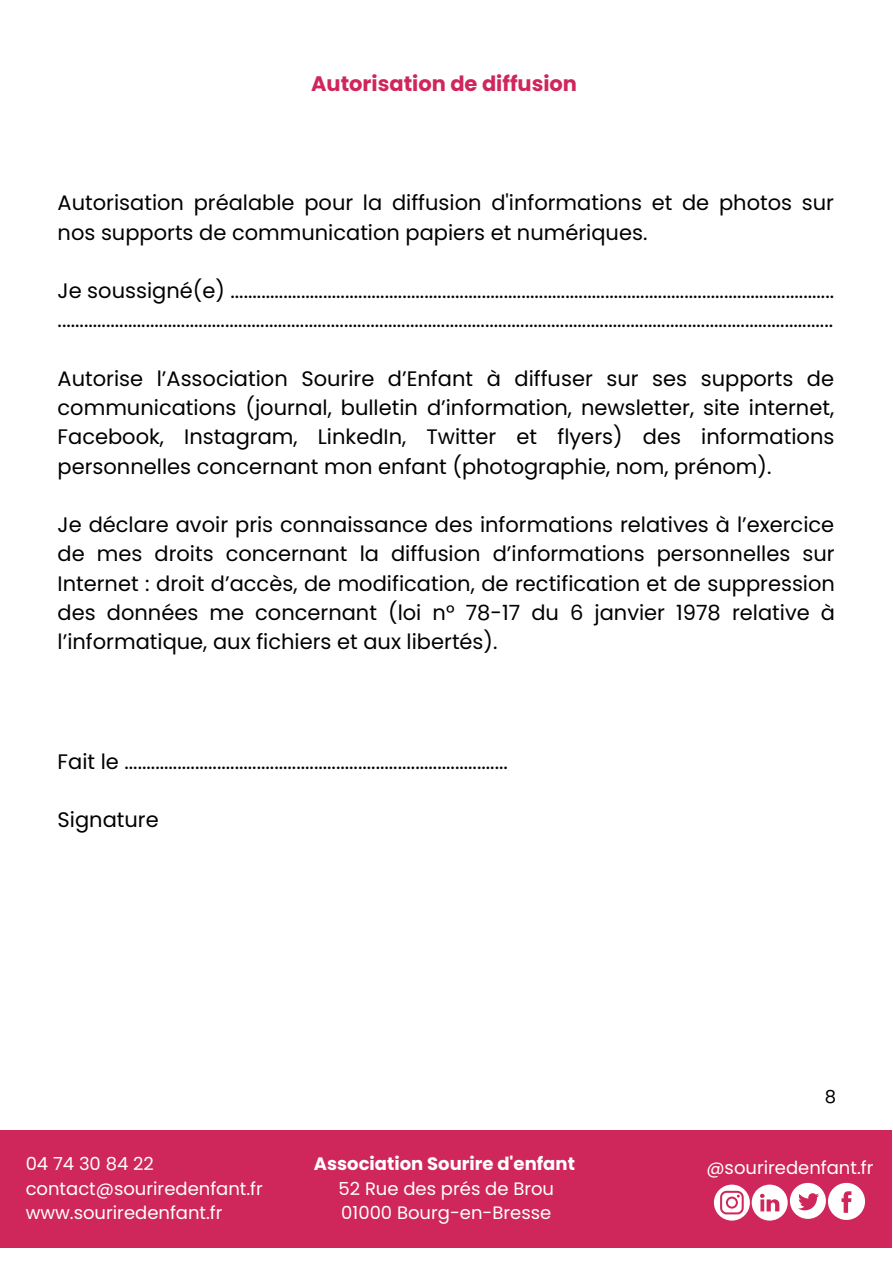
<style>
.page{position:relative;width:893px;height:1264px;background:#fff}
.page>*{position:absolute;margin:0;border:0;box-sizing:border-box;transform-origin:0 0}
.t1{font:21px/29.2px "Poppins";color:#000}
.t2{font:700 21px "Poppins";color:#cf265c}
.t3{font:18px/24.8px "Poppins";color:#fff}
.t4{font:700 18px "Poppins";color:#fff}
.t5{font:18px "Poppins";color:#000}
</style>
<div class="page">
<div style="left:0;top:1130px;width:891px;height:117px;background:#cf265c"></div>
<svg style="left:713px;top:1182px;width:152px;height:38px"></svg>
<p class="t2" style="left:311px;top:69px;width:267px">Autorisation de diffusion</p>
<p class="t1" style="left:58px;top:188px;width:777px">Autorisation préalable pour la diffusion d'informations et de photos sur nos supports de communication papiers et numériques.</p>
<p class="t1" style="left:58px;top:276px;width:778px">Je soussigné(e) ......................................................................................................................................... ................................................................................................................................................................................</p>
<p class="t1" style="left:58px;top:364px;width:778px;text-align:justify">Autorise l’Association Sourire d’Enfant à diffuser sur ses supports de communications (journal, bulletin d’information, newsletter, site internet, Facebook, Instagram, LinkedIn, Twitter et flyers) des informations personnelles concernant mon enfant (photographie, nom, prénom).</p>
<p class="t1" style="left:58px;top:510px;width:779px;text-align:justify">Je déclare avoir pris connaissance des informations relatives à l’exercice de mes droits concernant la diffusion d’informations personnelles sur Internet : droit d’accès, de modification, de rectification et de suppression des données me concernant (loi n° 78-17 du 6 janvier 1978 relative à l’informatique, aux fichiers et aux libertés).</p>
<p class="t1" style="left:58px;top:746px;width:452px">Fait le .......................................................................................</p>
<p class="t1" style="left:58px;top:805px;width:103px">Signature</p>
<p class="t5" style="left:824px;top:1084px;width:13px">8</p>
<p class="t4" style="left:314px;top:1150px;width:262px">Association Sourire d'enfant</p>
<p class="t3" style="left:338px;top:1175px;width:217px">52 Rue des prés de Brou<br>01000 Bourg-en-Bresse</p>
<p class="t3" style="left:26px;top:1151px;width:130px">04 74 30 84 22</p>
<p class="t3" style="left:706px;top:1155px;width:168px">@souriredenfant.fr</p>
<p class="t3" style="left:26px;top:1175px;width:239px">contact@souriredenfant.fr www.souriredenfant.fr</p>
</div>
